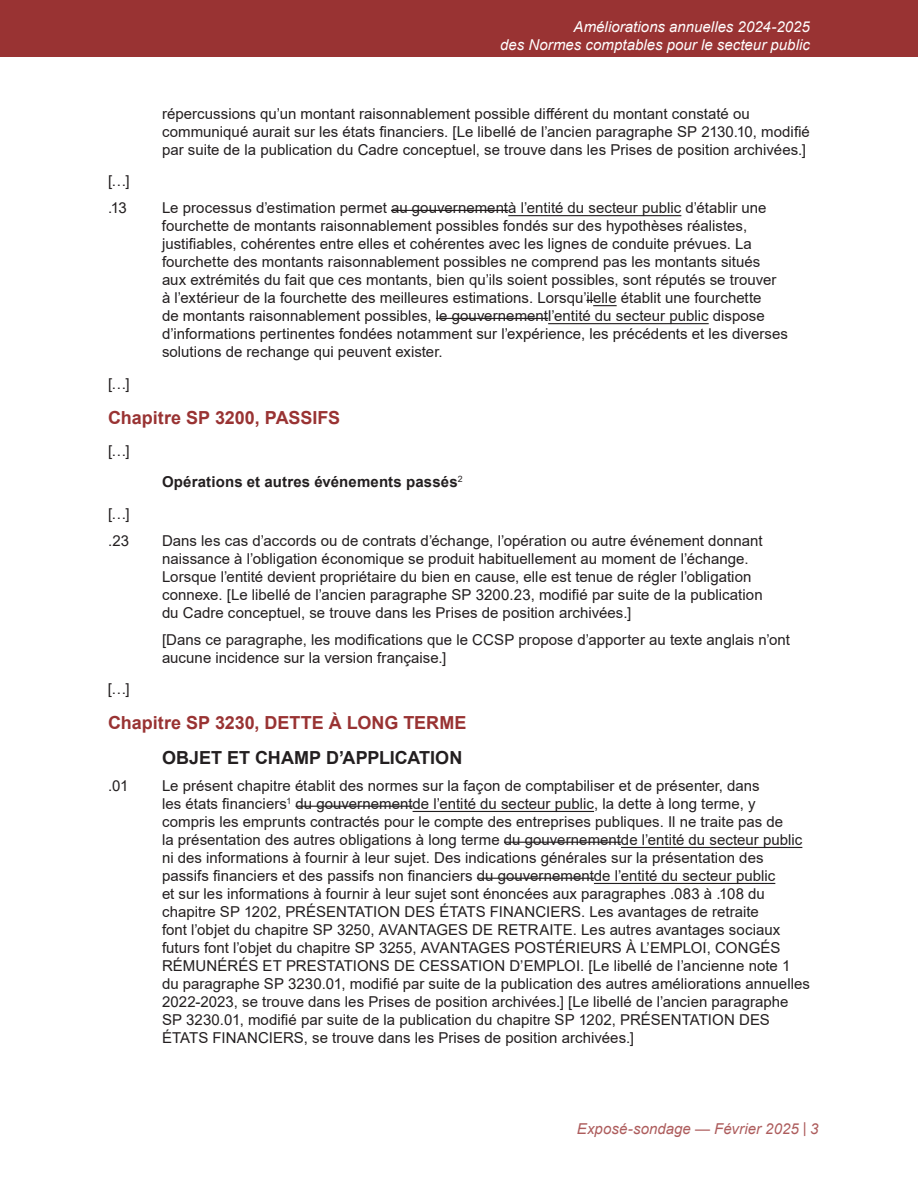
<style>
.page{position:relative;width:918px;height:1188px;background:#fff}
.page>*{position:absolute;margin:0;border:0;box-sizing:border-box;transform-origin:0 0}
.t1{font:700 18px "Arial";color:#933}
.t2{font:700 18px "Arial";color:#231f20}
.t3{font:15px/18px "Arial";letter-spacing:.005em;color:#231f20}
.t4{font:italic 15px/18px "Arial";letter-spacing:.005em;color:#fff;text-align:right}
.t5{font:700 15px "Arial";letter-spacing:.01em;color:#231f20}
.t6{font:italic 15px "Arial";letter-spacing:.005em;color:#ad5c5c}
</style>
<div class="page">
<div style="left:0;top:0;width:918px;height:57px;background:#933"></div>
<hr style="left:508px;top:215px;width:173px;height:1px;background:#231f20">
<hr style="left:548px;top:323px;width:161px;height:1px;background:#231f20">
<hr style="left:413px;top:811px;width:181px;height:1px;background:#231f20">
<hr style="left:621px;top:847px;width:181px;height:1px;background:#231f20">
<hr style="left:594px;top:883px;width:181px;height:1px;background:#231f20">
<hr style="left:391px;top:210px;width:117px;height:1px;background:#231f20">
<svg style="left:586px;top:300px;width:31px;height:6px"></svg>
<hr style="left:436px;top:318px;width:112px;height:1px;background:#231f20">
<hr style="left:296px;top:806px;width:117px;height:1px;background:#231f20">
<hr style="left:504px;top:842px;width:117px;height:1px;background:#231f20">
<hr style="left:477px;top:878px;width:117px;height:1px;background:#231f20">
<p class="t4" style="left:500px;top:17px;width:311px">Améliorations annuelles 2024-2025<br>des Normes comptables pour le secteur public</p>
<p class="t3" style="left:108px;top:168px;width:23px;line-height:27px">[…] .13</p>
<p class="t3" style="left:162px;top:105px;width:650px">répercussions qu’un montant raisonnablement possible différent du montant constaté ou communiqué aurait sur les états financiers. [Le libellé de l’ancien paragraphe SP 2130.10, modifié par suite de la publication du Cadre conceptuel, se trouve dans les Prises de position archivées.]</p>
<p class="t3" style="left:162px;top:199px;width:628px">Le processus d’estimation permet au gouvernementà l’entité du secteur public d’établir une fourchette de montants raisonnablement possibles fondés sur des hypothèses réalistes, justifiables, cohérentes entre elles et cohérentes avec les lignes de conduite prévues. La fourchette des montants raisonnablement possibles ne comprend pas les montants situés aux extrémités du fait que ces montants, bien qu’ils soient possibles, sont réputés se trouver à l’extérieur de la fourchette des meilleures estimations. Lorsqu’ilelle établit une fourchette<br>de montants raisonnablement possibles, le gouvernementl’entité du secteur public dispose d’informations pertinentes fondées notamment sur l’expérience, les précédents et les diverses solutions de rechange qui peuvent exister.</p>
<p class="t3" style="left:108px;top:375px;width:23px">[…]</p>
<h4 class="t1" style="left:108px;top:405px;width:234px">Chapitre SP 3200, PASSIFS</h4>
<p class="t3" style="left:108px;top:441px;width:23px">[…]</p>
<h5 class="t5" style="left:162px;top:471px;width:302px">Opérations et autres événements passés<sup>2</sup></h5>
<p class="t3" style="left:108px;top:500px;width:23px;line-height:27px">[…] .23</p>
<p class="t3" style="left:162px;top:531px;width:602px">Dans les cas d’accords ou de contrats d’échange, l’opération ou autre événement donnant naissance à l’obligation économique se produit habituellement au moment de l’échange.<br>Lorsque l’entité devient propriétaire du bien en cause, elle est tenue de régler l’obligation connexe. [Le libellé de l’ancien paragraphe SP 3200.23, modifié par suite de la publication du Cadre conceptuel, se trouve dans les Prises de position archivées.]</p>
<p class="t3" style="left:162px;top:630px;width:629px">[Dans ce paragraphe, les modifications que le CCSP propose d’apporter au texte anglais n’ont aucune incidence sur la version française.]</p>
<p class="t3" style="left:108px;top:680px;width:23px">[…]</p>
<h4 class="t1" style="left:108px;top:710px;width:360px">Chapitre SP 3230, DETTE À LONG TERME</h4>
<h5 class="t2" style="left:162px;top:745px;width:302px">OBJET ET CHAMP D’APPLICATION</h5>
<p class="t3" style="left:108px;top:777px;width:22px">.01</p>
<p class="t3" style="left:162px;top:777px;width:650px">Le présent chapitre établit des normes sur la façon de comptabiliser et de présenter, dans<br>les états financiers<sup>1</sup> du gouvernementde l’entité du secteur public, la dette à long terme, y compris les emprunts contractés pour le compte des entreprises publiques. Il ne traite pas de<br>la présentation des autres obligations à long terme du gouvernementde l’entité du secteur public ni des informations à fournir à leur sujet. Des indications générales sur la présentation des passifs financiers et des passifs non financiers du gouvernementde l’entité du secteur public<br>et sur les informations à fournir à leur sujet sont énoncées aux paragraphes .083 à .108 du chapitre SP 1202, PRÉSENTATION DES ÉTATS FINANCIERS. Les avantages de retraite<br>font l’objet du chapitre SP 3250, AVANTAGES DE RETRAITE. Les autres avantages sociaux futurs font l’objet du chapitre SP 3255, AVANTAGES POSTÉRIEURS À L’EMPLOI, CONGÉS RÉMUNÉRÉS ET PRESTATIONS DE CESSATION D’EMPLOI. [Le libellé de l’ancienne note 1 du paragraphe SP 3230.01, modifié par suite de la publication des autres améliorations annuelles 2022-2023, se trouve dans les Prises de position archivées.] [Le libellé de l’ancien paragraphe SP 3230.01, modifié par suite de la publication du chapitre SP 1202, PRÉSENTATION DES ÉTATS FINANCIERS, se trouve dans les Prises de position archivées.]</p>
<p class="t6" style="left:577px;top:1119px;width:243px">Exposé-sondage — Février 2025 | 3</p>
</div>
